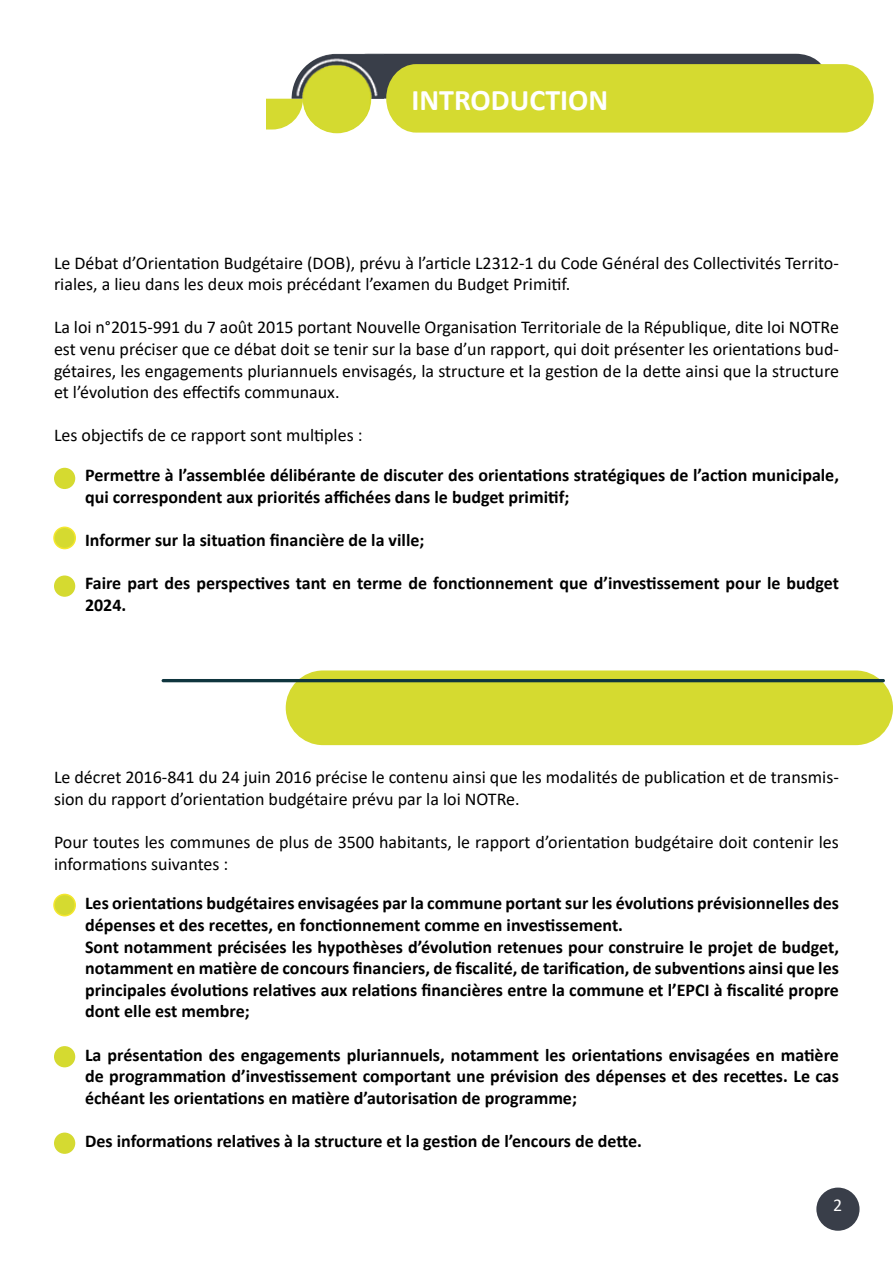
<style>
.page{position:relative;width:893px;height:1263px;background:#fff}
.page>*{position:absolute;margin:0;border:0;box-sizing:border-box;transform-origin:0 0}
.t1{font:700 30px "Calibri";color:#fff}
.t2{font:700 18px/21.6px "Calibri";color:#000}
.t3{font:18px/21.6px "Calibri";color:#000}
.t4{font:18px "Calibri";color:#fff}
</style>
<div class="page">
<div style="left:816px;top:1187px;width:43px;height:44px;background:#393e49;border-radius:50%"></div>
<svg style="left:267px;top:54px;width:607px;height:79px;background:#c5ca40"></svg>
<img style="left:292px;top:54px;width:92px;height:79px">
<div style="left:286px;top:670px;width:607px;height:75px;background:#d5da30;border-radius:37px"></div>
<hr style="left:162px;top:679px;width:723px;height:3px;background:#0f353e;border-radius:2px">
<div style="left:54px;top:468px;width:21px;height:21px;background:#d5da30;border-radius:50%"></div>
<div style="left:54px;top:527px;width:21px;height:22px;background:#d5da30;border-radius:50%"></div>
<div style="left:53px;top:526px;width:23px;height:23px;border:2px solid #f4e72d;border-radius:50%"></div>
<div style="left:54px;top:575px;width:21px;height:22px;background:#d5da30;border-radius:50%"></div>
<div style="left:54px;top:894px;width:21px;height:22px;background:#d5da30;border-radius:50%"></div>
<div style="left:53px;top:894px;width:23px;height:22px;border:2px solid #f4e72d;border-radius:50%"></div>
<div style="left:54px;top:1046px;width:21px;height:21px;background:#d5da30;border-radius:50%"></div>
<div style="left:54px;top:1132px;width:21px;height:22px;background:#d5da31;border-radius:50%"></div>
<h1 class="t1" style="left:411px;top:78px;width:198px">INTRODUCTION</h1>
<p class="t3" style="left:54px;top:251px;width:786px">Le Débat d’Orientation Budgétaire (DOB), prévu à l’article L2312-1 du Code Général des Collectivités Territo&shy;riales, a lieu dans les deux mois précédant l’examen du Budget Primitif.</p>
<p class="t3" style="left:54px;top:316px;width:786px;text-align:justify">La loi n°2015-991 du 7 août 2015 portant Nouvelle Organisation Territoriale de la République, dite loi NOTRe est venu préciser que ce débat doit se tenir sur la base d’un rapport, qui doit présenter les orientations bud&shy;gétaires, les engagements pluriannuels envisagés, la structure et la gestion de la dette ainsi que la structure et l’évolution des effectifs communaux.</p>
<p class="t3" style="left:54px;top:424px;width:310px">Les objectifs de ce rapport sont multiples :</p>
<p class="t2" style="left:85px;top:464px;width:755px">Permettre à l’assemblée délibérante de discuter des orientations stratégiques de l’action municipale, qui correspondent aux priorités affichées dans le budget primitif;</p>
<p class="t2" style="left:85px;top:529px;width:341px">Informer sur la situation financière de la ville;</p>
<p class="t2" style="left:85px;top:572px;width:755px">Faire part des perspectives tant en terme de fonctionnement que d’investissement pour le budget<br>2024.</p>
<p class="t3" style="left:54px;top:766px;width:786px">Le décret 2016-841 du 24 juin 2016 précise le contenu ainsi que les modalités de publication et de transmis&shy;sion du rapport d’orientation budgétaire prévu par la loi NOTRe.</p>
<p class="t3" style="left:54px;top:831px;width:786px">Pour toutes les communes de plus de 3500 habitants, le rapport d’orientation budgétaire doit contenir les informations suivantes :</p>
<p class="t2" style="left:85px;top:892px;width:755px">Les orientations budgétaires envisagées par la commune portant sur les évolutions prévisionnelles des dépenses et des recettes, en fonctionnement comme en investissement.<br>Sont notamment précisées les hypothèses d’évolution retenues pour construire le projet de budget, notamment en matière de concours financiers, de fiscalité, de tarification, de subventions ainsi que les principales évolutions relatives aux relations financières entre la commune et l’EPCI à fiscalité propre dont elle est membre;</p>
<p class="t2" style="left:85px;top:1043px;width:755px;text-align:justify">La présentation des engagements pluriannuels, notamment les orientations envisagées en matière de programmation d’investissement comportant une prévision des dépenses et des recettes. Le cas échéant les orientations en matière d’autorisation de programme;</p>
<p class="t2" style="left:85px;top:1130px;width:558px">Des informations relatives à la structure et la gestion de l’encours de dette.</p>
<p class="t4" style="left:833px;top:1192px;width:11px">2</p>
</div>
